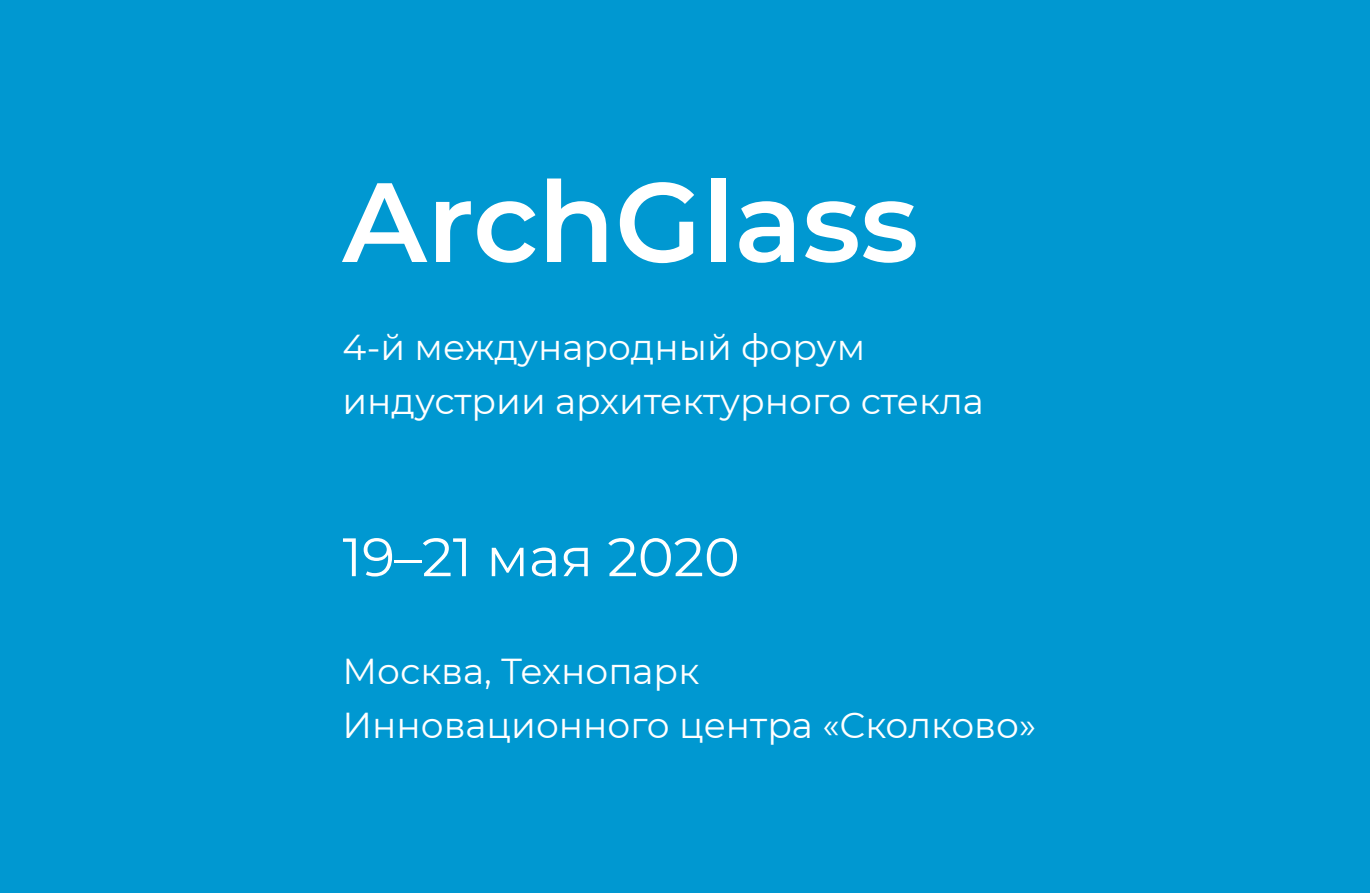
<style>
.page{position:relative;width:1370px;height:893px;background:#fff}
.page>*{position:absolute;margin:0;border:0;box-sizing:border-box;transform-origin:0 0}
.t1{font:600 112.5px "Montserrat";color:#fff}
.t2{font:54px "Montserrat";color:#fff}
.t3{font:36px/54px "Montserrat";color:#fff}
</style>
<div class="page">
<div style="left:0;top:0;width:1369px;height:893px;background:#0098d1"></div>
<h1 class="t1" style="left:342px;top:142px;width:577px">ArchGlass</h1>
<p class="t3" style="left:342px;top:319px;width:642px">4-й международный форум индустрии архитектурного стекла</p>
<h2 class="t2" style="left:342px;top:520px;width:399px">19–21 мая 2020</h2>
<p class="t3" style="left:342px;top:643px;width:695px">Москва, Технопарк<br>Инновационного центра «Сколково»</p>
</div>
